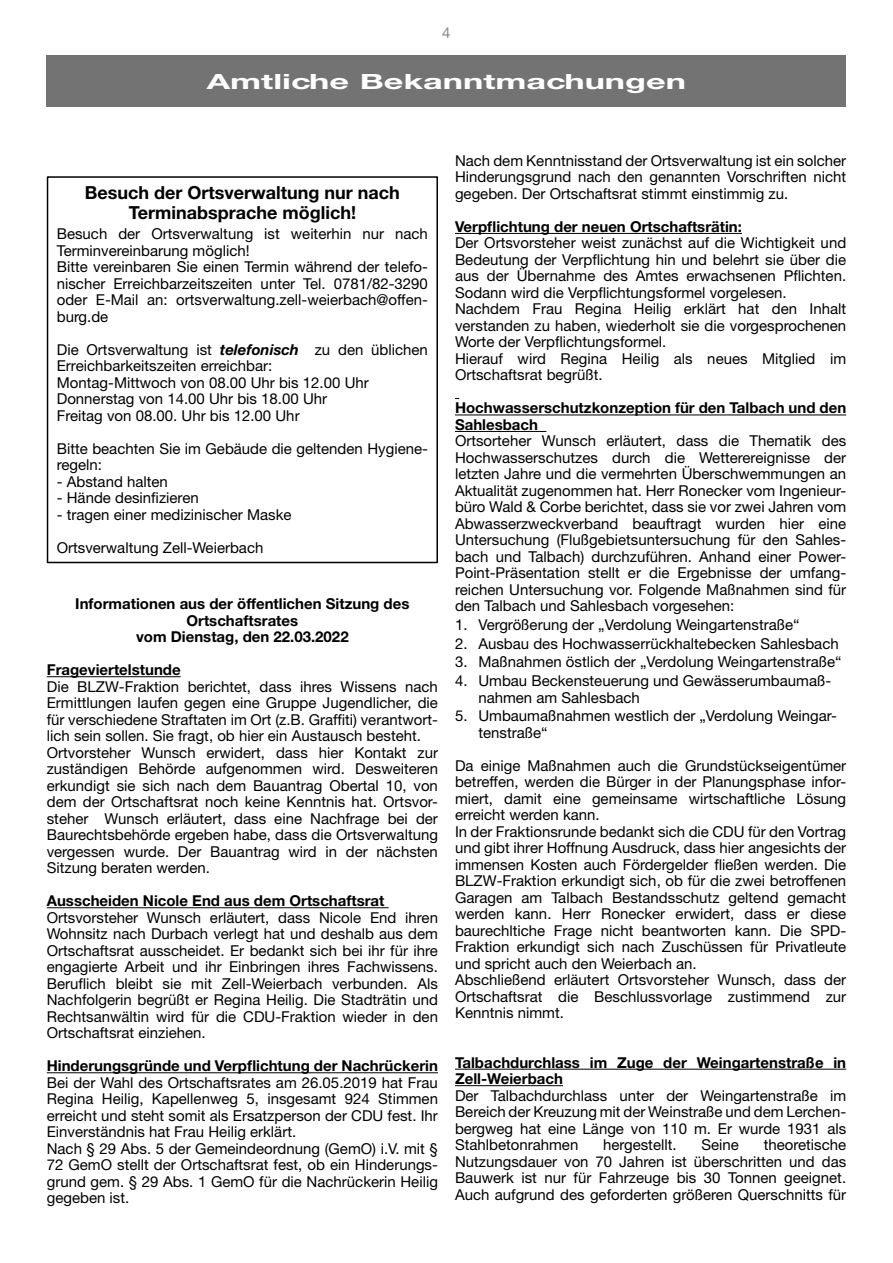
<style>
.page{position:relative;width:893px;height:1263px;background:#fff}
.page>*{position:absolute;margin:0;border:0;box-sizing:border-box;transform-origin:0 0}
.t1{font:700 21px "Helvetica Neue CE";color:#fff;scale:1.63 1}
.t2{font:700 18px/19.5px "Helvetica Neue LT Std";color:#000;text-align:center}
.t3{font:15px/16.5px "Helvetica Neue LT Std";color:#000}
.t4{font:700 15px/16.5px "Helvetica Neue LT Std";color:#000}
.t5{font:15px "Helvetica Neue LT Std";color:#878787}
.s1{font-weight:700;font-style:italic}
</style>
<div class="page">
<hr style="left:47px;top:676px;width:134px;height:1px;background:#000">
<hr style="left:47px;top:907px;width:342px;height:1px;background:#000">
<hr style="left:47px;top:1072px;width:391px;height:1px;background:#000">
<div style="left:47px;top:176px;width:391px;height:387px;border:2px solid #000"></div>
<hr style="left:455px;top:233px;width:287px;height:1px;background:#000">
<hr style="left:455px;top:415px;width:391px;height:1px;background:#000">
<hr style="left:455px;top:431px;width:91px;height:1px;background:#000">
<hr style="left:455px;top:1069px;width:391px;height:1px;background:#000">
<hr style="left:455px;top:1085px;width:108px;height:1px;background:#000">
<div style="left:47px;top:55px;width:799px;height:51px;background:#737373"></div>
<p class="t5" style="left:442px;top:24px;width:10px">4</p>
<h1 class="t1" style="left:207px;top:68px;width:296px">Amtliche Bekanntmachungen</h1>
<p class="t2" style="left:85px;top:183px;width:317px">Besuch der Ortsverwaltung nur nach<br>Terminabsprache möglich!</p>
<p class="t3" style="left:57px;top:226px;width:373px">Besuch der Ortsverwaltung ist weiterhin nur nach Terminvereinbarung möglich!<br>Bitte vereinbaren Sie einen Termin während der telefo&shy;nischer Erreichbarzeitszeiten unter Tel. 0781/82-3290 oder E-Mail an: ortsverwaltung.zell-weierbach@offen&shy;burg.de</p>
<p class="t3" style="left:57px;top:341px;width:373px">Die Ortsverwaltung ist <span class="s1">telefonisch</span> zu den üblichen Erreichbarkeitszeiten erreichbar:<br>Montag-Mittwoch von 08.00 Uhr bis 12.00 Uhr Donnerstag von 14.00 Uhr bis 18.00 Uhr<br>Freitag von 08.00. Uhr bis 12.00 Uhr</p>
<p class="t3" style="left:57px;top:440px;width:373px">Bitte beachten Sie im Gebäude die geltenden Hygiene&shy;regeln:</p>
<p class="t3" style="left:57px;top:473px;width:113px">- Abstand halten</p>
<p class="t3" style="left:57px;top:490px;width:143px">- Hände desinfizieren</p>
<p class="t3" style="left:57px;top:506px;width:236px">- tragen einer medizinischer Maske</p>
<p class="t3" style="left:57px;top:539px;width:208px">Ortsverwaltung Zell-Weierbach</p>
<p class="t4" style="left:75px;top:595px;width:336px;text-align:center">Informationen aus der öffentlichen Sitzung des<br>Ortschaftsrates<br>vom Dienstag, den 22.03.2022</p>
<p class="t4" style="left:47px;top:661px;width:135px">Frageviertelstunde</p>
<p class="t3" style="left:47px;top:678px;width:393px">Die BLZW-Fraktion berichtet, dass ihres Wissens nach Ermittlungen laufen gegen eine Gruppe Jugendlicher, die für verschiedene Straftaten im Ort (z.B. Graffiti) verantwort&shy;lich sein sollen. Sie fragt, ob hier ein Austausch besteht.<br>Ortvorsteher Wunsch erwidert, dass hier Kontakt zur zuständigen Behörde aufgenommen wird. Desweiteren erkundigt sie sich nach dem Bauantrag Obertal 10, von dem der Ortschaftsrat noch keine Kenntnis hat. Ortsvor&shy;steher Wunsch erläutert, dass eine Nachfrage bei der Baurechtsbehörde ergeben habe, dass die Ortsverwaltung vergessen wurde. Der Bauantrag wird in der nächsten Sitzung beraten werden.</p>
<p class="t4" style="left:47px;top:892px;width:339px">Ausscheiden Nicole End aus dem Ortschaftsrat</p>
<p class="t3" style="left:47px;top:909px;width:393px;text-align:justify">Ortsvorsteher Wunsch erläutert, dass Nicole End ihren Wohnsitz nach Durbach verlegt hat und deshalb aus dem Ortschaftsrat ausscheidet. Er bedankt sich bei ihr für ihre engagierte Arbeit und ihr Einbringen ihres Fachwissens.<br>Beruflich bleibt sie mit Zell-Weierbach verbunden. Als Nachfolgerin begrüßt er Regina Heilig. Die Stadträtin und Rechtsanwältin wird für die CDU-Fraktion wieder in den Ortschaftsrat einziehen.</p>
<p class="t4" style="left:47px;top:1057px;width:393px">Hinderungsgründe und Verpflichtung der Nachrückerin</p>
<p class="t3" style="left:47px;top:1074px;width:393px">Bei der Wahl des Ortschaftsrates am 26.05.2019 hat Frau Regina Heilig, Kapellenweg 5, insgesamt 924 Stimmen erreicht und steht somit als Ersatzperson der CDU fest. Ihr Einverständnis hat Frau Heilig erklärt.<br>Nach § 29 Abs. 5 der Gemeindeordnung (GemO) i.V. mit § 72 GemO stellt der Ortschaftsrat fest, ob ein Hinderungs&shy;grund gem. § 29 Abs. 1 GemO für die Nachrückerin Heilig gegeben ist.</p>
<p class="t3" style="left:455px;top:152px;width:393px;text-align:justify">Nach dem Kenntnisstand der Ortsverwaltung ist ein solcher Hinderungsgrund nach den genannten Vorschriften nicht gegeben. Der Ortschaftsrat stimmt einstimmig zu.</p>
<p class="t4" style="left:455px;top:218px;width:288px">Verpflichtung der neuen Ortschaftsrätin:</p>
<p class="t3" style="left:455px;top:235px;width:393px">Der Ortsvorsteher weist zunächst auf die Wichtigkeit und Bedeutung der Verpflichtung hin und belehrt sie über die aus der Übernahme des Amtes erwachsenen Pflichten.<br>Sodann wird die Verpflichtungsformel vorgelesen.<br>Nachdem Frau Regina Heilig erklärt hat den Inhalt verstanden zu haben, wiederholt sie die vorgesprochenen Worte der Verpflichtungsformel.<br>Hierauf wird Regina Heilig als neues Mitglied im Ortschaftsrat begrüßt.</p>
<p class="t4" style="left:455px;top:399px;width:393px">Hochwasserschutzkonzeption für den Talbach und den<br>Sahlesbach</p>
<p class="t3" style="left:455px;top:433px;width:393px;text-align:justify">Ortsorteher Wunsch erläutert, dass die Thematik des Hochwasserschutzes durch die Wetterereignisse der letzten Jahre und die vermehrten Überschwemmungen an Aktualität zugenommen hat. Herr Ronecker vom Ingenieur&shy;büro Wald &amp; Corbe berichtet, dass sie vor zwei Jahren vom Abwasserzweckverband beauftragt wurden hier eine Untersuchung (Flußgebietsuntersuchung für den Sahles&shy;bach und Talbach) durchzuführen. Anhand einer Power-Point-Präsentation stellt er die Ergebnisse der umfang&shy;reichen Untersuchung vor. Folgende Maßnahmen sind für den Talbach und Sahlesbach vorgesehen:</p>
<p class="t3" style="left:455px;top:616px;width:346px">1. Vergrößerung der „Verdolung Weingartenstraße“</p>
<p class="t3" style="left:455px;top:635px;width:385px">2. Ausbau des Hochwasserrückhaltebecken Sahlesbach</p>
<p class="t3" style="left:455px;top:654px;width:388px">3. Maßnahmen östlich der „Verdolung Weingartenstraße“</p>
<p class="t3" style="left:478px;top:672px;width:354px;text-indent:-23px">4. Umbau Beckensteuerung und Gewässerumbaumaß&shy;nahmen am Sahlesbach</p>
<p class="t3" style="left:478px;top:707px;width:360px;text-indent:-23px">5. Umbaumaßnahmen westlich der „Verdolung Weingar&shy;tenstraße“</p>
<p class="t3" style="left:455px;top:757px;width:393px">Da einige Maßnahmen auch die Grundstückseigentümer betreffen, werden die Bürger in der Planungsphase infor&shy;miert, damit eine gemeinsame wirtschaftliche Lösung erreicht werden kann.<br>In der Fraktionsrunde bedankt sich die CDU für den Vortrag und gibt ihrer Hoffnung Ausdruck, dass hier angesichts der immensen Kosten auch Fördergelder fließen werden. Die BLZW-Fraktion erkundigt sich, ob für die zwei betroffenen Garagen am Talbach Bestandsschutz geltend gemacht werden kann. Herr Ronecker erwidert, dass er diese baurechltiche Frage nicht beantworten kann. Die SPD-Fraktion erkundigt sich nach Zuschüssen für Privatleute und spricht auch den Weierbach an.<br>Abschließend erläutert Ortsvorsteher Wunsch, dass der Ortschaftsrat die Beschlussvorlage zustimmend zur Kenntnis nimmt.</p>
<p class="t4" style="left:455px;top:1054px;width:393px">Talbachdurchlass im Zuge der Weingartenstraße in<br>Zell-Weierbach</p>
<p class="t3" style="left:455px;top:1087px;width:393px;text-align:justify">Der Talbachdurchlass unter der Weingartenstraße im Bereich der Kreuzung mit der Weinstraße und dem Lerchen&shy;bergweg hat eine Länge von 110 m. Er wurde 1931 als Stahlbetonrahmen</p>
<p class="t3" style="left:603px;top:1136px;width:75px">hergestellt.</p>
<p class="t3" style="left:701px;top:1136px;width:39px">Seine</p>
<p class="t3" style="left:455px;top:1136px;width:393px;text-align:justify;text-indent:309px">theoretische Nutzungsdauer von 70 Jahren ist überschritten und das Bauwerk ist nur für Fahrzeuge bis 30 Tonnen geeignet.<br>Auch aufgrund des geforderten größeren Querschnitts für</p>
</div>
